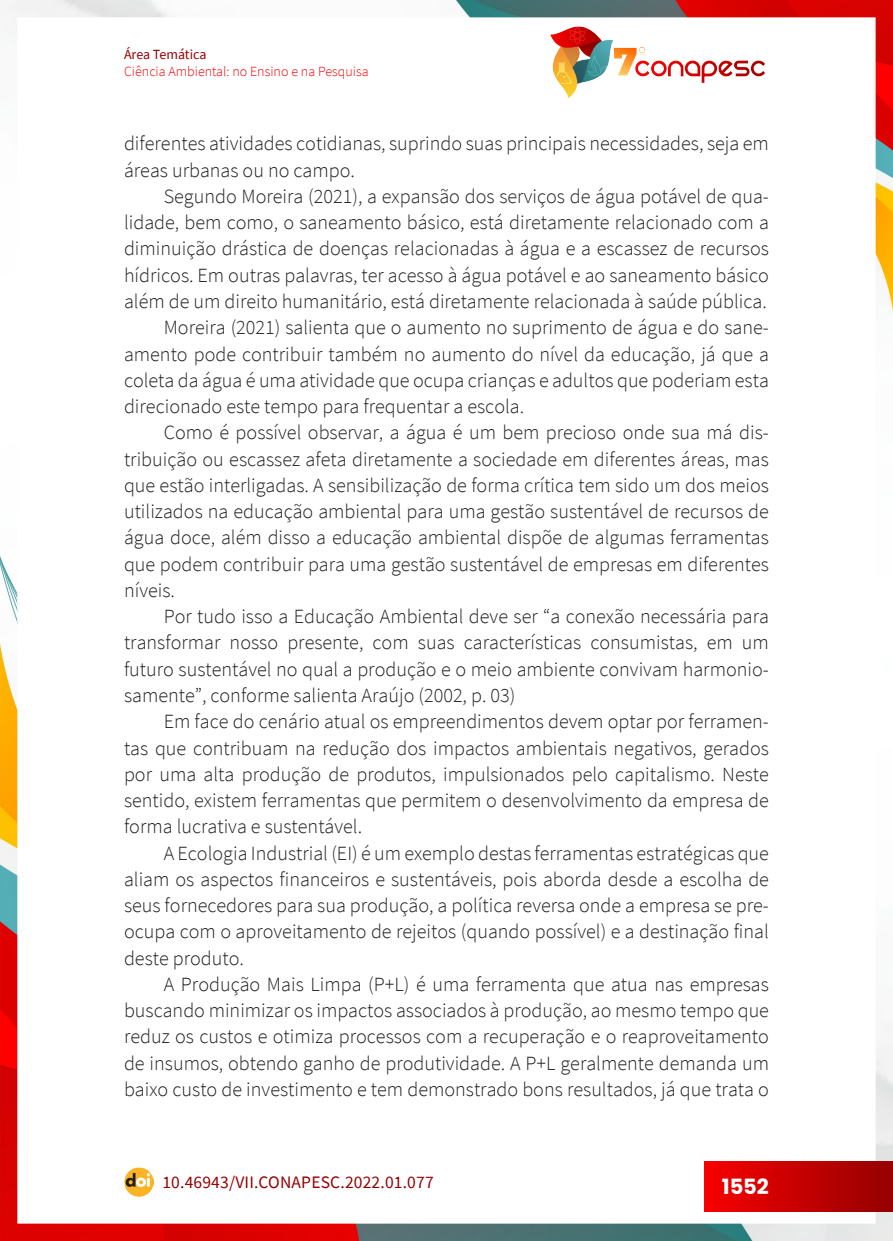
<style>
.page{position:relative;width:893px;height:1241px;background:#fff}
.page>*{position:absolute;margin:0;border:0;box-sizing:border-box;transform-origin:0 0}
.t1{font:700 21px "Poppins";color:#fff}
._7_CORPO{font:300 20.12px/26.2px "Source Sans Pro";color:#231f20;text-align:justify}
.t2{font:17.5px "Source Sans Pro";letter-spacing:.01em;color:#940000}
.t3{font:300 14px "Source Sans Pro";color:#f80000}
.t4{font:14px "Source Sans Pro";letter-spacing:-.005em;color:#940000}
</style>
<div class="page">
<img style="left:0;top:0;width:893px;height:1240px">
<div style="left:17px;top:17px;width:859px;height:1206px;background:#fff"></div>
<img style="left:124px;top:1167px;width:30px;height:29px">
<div style="left:704px;top:1161px;width:189px;height:49px;background:linear-gradient(to right,#f80000,#950000)"></div>
<img style="left:550px;top:26px;width:215px;height:72px">
<p class="t4" style="left:124px;top:45px;width:84px">Área Temática</p>
<p class="t3" style="left:124px;top:62px;width:246px">Ciência Ambiental: no Ensino e na Pesquisa</p>
<p class="_7_CORPO" style="left:124px;top:130px;width:646px">diferentes atividades cotidianas, suprindo suas principais necessidades, seja em áreas urbanas ou no campo.</p>
<p class="_7_CORPO" style="left:124px;top:183px;width:646px;text-indent:40px">Segundo Moreira (2021), a expansão dos serviços de água potável de qua&shy;lidade, bem como, o saneamento básico, está diretamente relacionado com a diminuição drástica de doenças relacionadas à água e a escassez de recursos hídricos. Em outras palavras, ter acesso à água potável e ao saneamento básico além de um direito humanitário, está diretamente relacionada à saúde pública.</p>
<p class="_7_CORPO" style="left:124px;top:314px;width:646px;text-indent:40px">Moreira (2021) salienta que o aumento no suprimento de água e do sane&shy;amento pode contribuir também no aumento do nível da educação, já que a coleta da água é uma atividade que ocupa crianças e adultos que poderiam esta direcionado este tempo para frequentar a escola.</p>
<p class="_7_CORPO" style="left:124px;top:419px;width:646px;text-indent:40px">Como é possível observar, a água é um bem precioso onde sua má dis&shy;tribuição ou escassez afeta diretamente a sociedade em diferentes áreas, mas que estão interligadas. A sensibilização de forma crítica tem sido um dos meios utilizados na educação ambiental para uma gestão sustentável de recursos de água doce, além disso a educação ambiental dispõe de algumas ferramentas que podem contribuir para uma gestão sustentável de empresas em diferentes níveis.</p>
<p class="_7_CORPO" style="left:124px;top:603px;width:646px;text-indent:40px">Por tudo isso a Educação Ambiental deve ser “a conexão necessária para transformar nosso presente, com suas características consumistas, em um futuro sustentável no qual a produção e o meio ambiente convivam harmonio&shy;samente”, conforme salienta Araújo (2002, p. 03)</p>
<p class="_7_CORPO" style="left:124px;top:708px;width:646px;text-indent:40px">Em face do cenário atual os empreendimentos devem optar por ferramen&shy;tas que contribuam na redução dos impactos ambientais negativos, gerados por uma alta produção de produtos, impulsionados pelo capitalismo. Neste sentido, existem ferramentas que permitem o desenvolvimento da empresa de forma lucrativa e sustentável.</p>
<p class="_7_CORPO" style="left:124px;top:839px;width:646px;text-indent:40px">A Ecologia Industrial (EI) é um exemplo destas ferramentas estratégicas que aliam os aspectos financeiros e sustentáveis, pois aborda desde a escolha de seus fornecedores para sua produção, a política reversa onde a empresa se pre&shy;ocupa com o aproveitamento de rejeitos (quando possível) e a destinação final deste produto.</p>
<p class="_7_CORPO" style="left:124px;top:970px;width:646px;text-indent:40px">A Produção Mais Limpa (P+L) é uma ferramenta que atua nas empresas buscando minimizar os impactos associados à produção, ao mesmo tempo que reduz os custos e otimiza processos com a recuperação e o reaproveitamento de insumos, obtendo ganho de produtividade. A P+L geralmente demanda um baixo custo de investimento e tem demonstrado bons resultados, já que trata o</p>
<p class="t2" style="left:162px;top:1170px;width:273px">10.46943/VII.CONAPESC.2022.01.077</p>
<p class="t1" style="left:722px;top:1173px;width:49px">1552</p>
</div>
